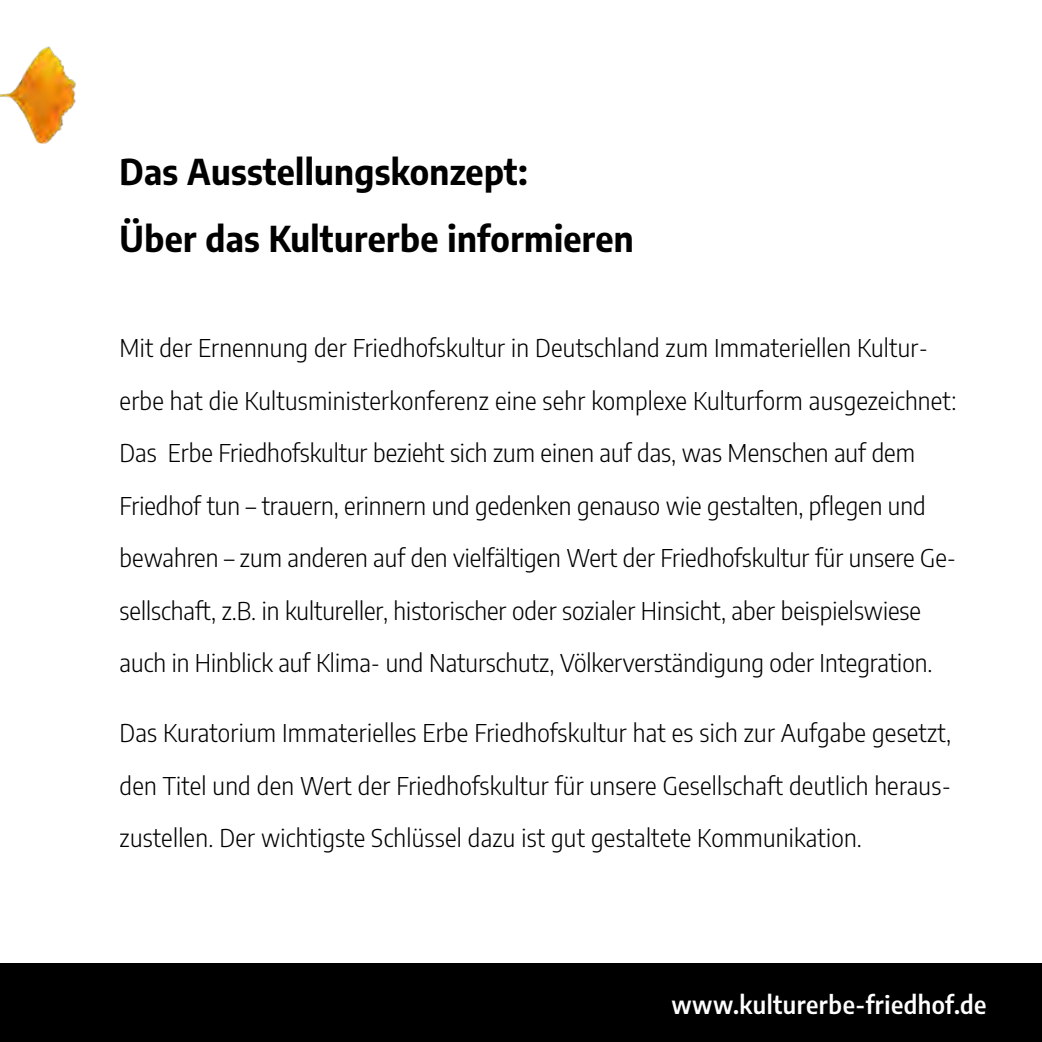
<style>
.page{position:relative;width:1042px;height:1042px;background:#fff}
.page>*{position:absolute;margin:0;border:0;box-sizing:border-box;transform-origin:0 0}
.t1{font:700 semi-condensed 35px/66.5px "Encode Sans";letter-spacing:.01em;color:#000}
.t2{font:300 semi-condensed 24.5px/52.5px "Encode Sans";color:#000}
.t3{font:600 semi-condensed 24.5px "Encode Sans";letter-spacing:.02em;color:#fff}
</style>
<div class="page">
<div style="left:0;top:964px;width:1042px;height:78px;background:#000"></div>
<img style="left:0;top:46px;width:76px;height:98px">
<h1 class="t1" style="left:120px;top:137px;width:515px">Das Ausstellungskonzept:<br>Über das Kulturerbe informieren</h1>
<p class="t2" style="left:120px;top:320px;width:838px">Mit der Ernennung der Friedhofskultur in Deutschland zum Immateriellen Kultur&shy;erbe hat die Kultusministerkonferenz eine sehr komplexe Kulturform ausgezeichnet:<br>Das Erbe Friedhofskultur bezieht sich zum einen auf das, was Menschen auf dem Friedhof tun – trauern, erinnern und gedenken genauso wie gestalten, pflegen und bewahren – zum anderen auf den vielfältigen Wert der Friedhofskultur für unsere Ge&shy;sellschaft, z.B. in kultureller, historischer oder sozialer Hinsicht, aber beispielswiese auch in Hinblick auf Klima- und Naturschutz, Völkerverständigung oder Integration.</p>
<p class="t2" style="left:120px;top:705px;width:833px;text-align:justify">Das Kuratorium Immaterielles Erbe Friedhofskultur hat es sich zur Aufgabe gesetzt, den Titel und den Wert der Friedhofskultur für unsere Gesellschaft deutlich heraus&shy;zustellen. Der wichtigste Schlüssel dazu ist gut gestaltete Kommunikation.</p>
<p class="t3" style="left:671px;top:987px;width:316px">www.kulturerbe-friedhof.de</p>
</div>
